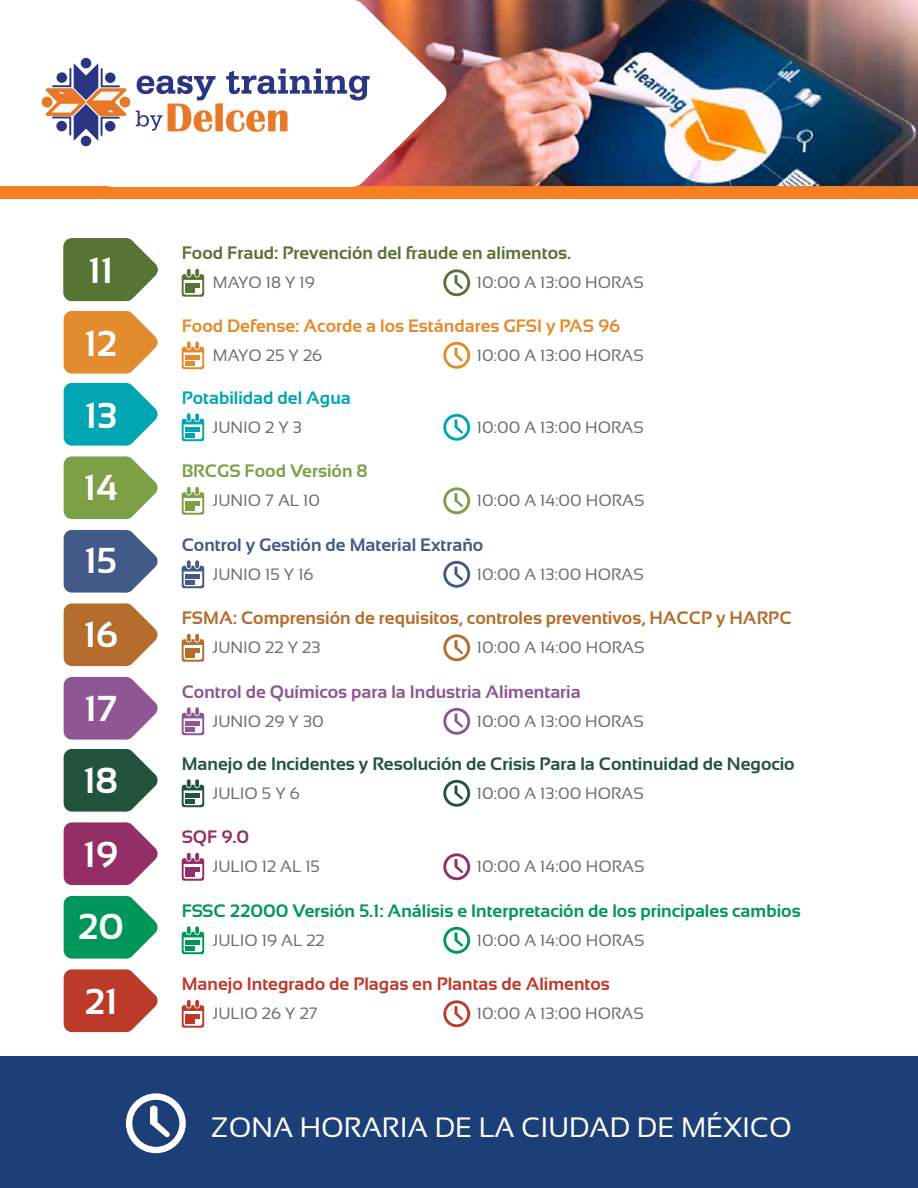
<style>
.page{position:relative;width:918px;height:1188px;background:#fff}
.page>*{position:absolute;margin:0;border:0;box-sizing:border-box;transform-origin:0 0}
.t1{font:700 36px/73.1px "Sansation";color:#fff}
.t2{font:28.05px "Sansation";color:#fff}
.t3{font:700 18px "Sansation";color:#009659}
.t4{font:700 18px "Sansation";color:#22533d}
.t5{font:700 18px "Sansation";color:#b46d2d}
.t6{font:700 18px "Sansation";color:#8e5693}
.t7{font:700 18px "Sansation";color:#bc3a29}
.t8{font:700 18px "Sansation";color:#e28c2d}
.t9{font:700 18px "Sansation";color:#587435}
.t10{font:700 18px "Sansation";color:#425a87}
.t11{font:700 18px "Sansation";color:#00a5b4}
.t12{font:700 18px "Sansation";color:#7da047}
.t13{font:700 18px "Sansation";color:#942e67}
.t14{font:16.5px "Sansation";color:#6d6e71}
</style>
<div class="page">
<img style="left:448px;top:0;width:470px;height:186px">
<div style="left:0;top:186px;width:918px;height:13px;background:#f57f23"></div>
<svg style="left:41px;top:0;width:407px;height:187px"></svg>
<div style="left:42px;top:97px;width:10px;height:10px;background:#e97828;border-radius:50%"></div>
<svg style="left:64px;top:238px;width:94px;height:64px;background:#718953"></svg>
<svg style="left:443px;top:269px;width:27px;height:27px"></svg>
<svg style="left:182px;top:269px;width:22px;height:28px"></svg>
<svg style="left:64px;top:311px;width:94px;height:63px;background:#e69c4c"></svg>
<svg style="left:443px;top:342px;width:27px;height:27px"></svg>
<svg style="left:182px;top:341px;width:22px;height:28px"></svg>
<svg style="left:64px;top:382px;width:94px;height:64px;background:#28b3c0"></svg>
<svg style="left:443px;top:414px;width:27px;height:27px"></svg>
<svg style="left:182px;top:413px;width:22px;height:28px"></svg>
<svg style="left:64px;top:456px;width:94px;height:64px;background:#91af64"></svg>
<svg style="left:443px;top:487px;width:27px;height:27px"></svg>
<svg style="left:182px;top:487px;width:22px;height:28px"></svg>
<svg style="left:64px;top:530px;width:94px;height:63px;background:#5d7298"></svg>
<svg style="left:443px;top:561px;width:27px;height:27px"></svg>
<svg style="left:182px;top:560px;width:22px;height:28px"></svg>
<svg style="left:64px;top:603px;width:94px;height:64px;background:#c0844e"></svg>
<svg style="left:443px;top:634px;width:27px;height:27px"></svg>
<svg style="left:182px;top:634px;width:22px;height:28px"></svg>
<svg style="left:64px;top:677px;width:94px;height:63px;background:#9e6ea2"></svg>
<svg style="left:443px;top:708px;width:27px;height:27px"></svg>
<svg style="left:182px;top:707px;width:22px;height:28px"></svg>
<svg style="left:64px;top:749px;width:94px;height:63px;background:#426c59"></svg>
<svg style="left:443px;top:780px;width:27px;height:27px"></svg>
<svg style="left:182px;top:779px;width:22px;height:28px"></svg>
<svg style="left:64px;top:822px;width:94px;height:64px;background:#a54f7f"></svg>
<svg style="left:443px;top:853px;width:27px;height:27px"></svg>
<svg style="left:182px;top:853px;width:22px;height:28px"></svg>
<svg style="left:64px;top:895px;width:94px;height:64px;background:#28a673"></svg>
<svg style="left:443px;top:927px;width:27px;height:27px"></svg>
<svg style="left:182px;top:926px;width:22px;height:28px"></svg>
<svg style="left:64px;top:969px;width:94px;height:64px;background:#c6594b"></svg>
<svg style="left:443px;top:1000px;width:27px;height:27px"></svg>
<svg style="left:182px;top:1000px;width:22px;height:28px"></svg>
<div style="left:0;top:1056px;width:918px;height:132px;background:#1c3f78"></div>
<svg style="left:126px;top:1093px;width:60px;height:60px"></svg>
<h1 class="t1" style="left:89px;top:234px;width:26px">11</h1>
<h1 class="t1" style="left:78px;top:307px;width:48px">12<br>13<br>14<br>15<br>16<br>17<br>18<br>19<br>20<br>21</h1>
<p class="t9" style="left:182px;top:243px;width:391px">Food Fraud: Prevención del fraude en alimentos.</p>
<p class="t14" style="left:213px;top:273px;width:103px">MAYO 18 Y 19</p>
<p class="t14" style="left:477px;top:273px;width:168px">10:00 A 13:00 HORAS</p>
<p class="t8" style="left:182px;top:315px;width:440px">Food Defense: Acorde a los Estándares GFSI y PAS 96</p>
<p class="t14" style="left:213px;top:346px;width:111px">MAYO 25 Y 26</p>
<p class="t14" style="left:477px;top:346px;width:168px">10:00 A 13:00 HORAS</p>
<p class="t11" style="left:182px;top:387px;width:171px">Potabilidad del Agua</p>
<p class="t14" style="left:213px;top:418px;width:91px">JUNIO 2 Y 3</p>
<p class="t14" style="left:477px;top:418px;width:168px">10:00 A 13:00 HORAS</p>
<p class="t12" style="left:182px;top:461px;width:188px">BRCGS Food Versión 8</p>
<p class="t14" style="left:213px;top:491px;width:109px">JUNIO 7 AL 10</p>
<p class="t14" style="left:477px;top:491px;width:169px">10:00 A 14:00 HORAS</p>
<p class="t10" style="left:182px;top:534px;width:303px">Control y Gestión de Material Extraño</p>
<p class="t14" style="left:213px;top:565px;width:102px">JUNIO 15 Y 16</p>
<p class="t14" style="left:477px;top:565px;width:168px">10:00 A 13:00 HORAS</p>
<p class="t5" style="left:182px;top:608px;width:611px">FSMA: Comprensión de requisitos, controles preventivos, HACCP y HARPC</p>
<p class="t14" style="left:213px;top:638px;width:109px">JUNIO 22 Y 23</p>
<p class="t14" style="left:477px;top:638px;width:169px">10:00 A 14:00 HORAS</p>
<p class="t6" style="left:182px;top:681px;width:401px">Control de Químicos para la Industria Alimentaria</p>
<p class="t14" style="left:213px;top:712px;width:113px">JUNIO 29 Y 30</p>
<p class="t14" style="left:477px;top:712px;width:168px">10:00 A 13:00 HORAS</p>
<p class="t4" style="left:182px;top:753px;width:615px">Manejo de Incidentes y Resolución de Crisis Para la Continuidad de Negocio</p>
<p class="t14" style="left:213px;top:784px;width:89px">JULIO 5 Y 6</p>
<p class="t14" style="left:477px;top:784px;width:168px">10:00 A 13:00 HORAS</p>
<p class="t13" style="left:182px;top:827px;width:69px">SQF 9.0</p>
<p class="t14" style="left:213px;top:857px;width:109px">JULIO 12 AL 15</p>
<p class="t14" style="left:477px;top:857px;width:169px">10:00 A 14:00 HORAS</p>
<p class="t3" style="left:182px;top:900px;width:620px">FSSC 22000 Versión 5.1: Análisis e Interpretación de los principales cambios</p>
<p class="t14" style="left:213px;top:931px;width:113px">JULIO 19 AL 22</p>
<p class="t14" style="left:477px;top:931px;width:169px">10:00 A 14:00 HORAS</p>
<p class="t7" style="left:182px;top:974px;width:430px">Manejo Integrado de Plagas en Plantas de Alimentos</p>
<p class="t14" style="left:213px;top:1004px;width:106px">JULIO 26 Y 27</p>
<p class="t14" style="left:477px;top:1004px;width:168px">10:00 A 13:00 HORAS</p>
<h2 class="t2" style="left:211px;top:1112px;width:583px">ZONA HORARIA DE LA CIUDAD DE MÉXICO</h2>
</div>
